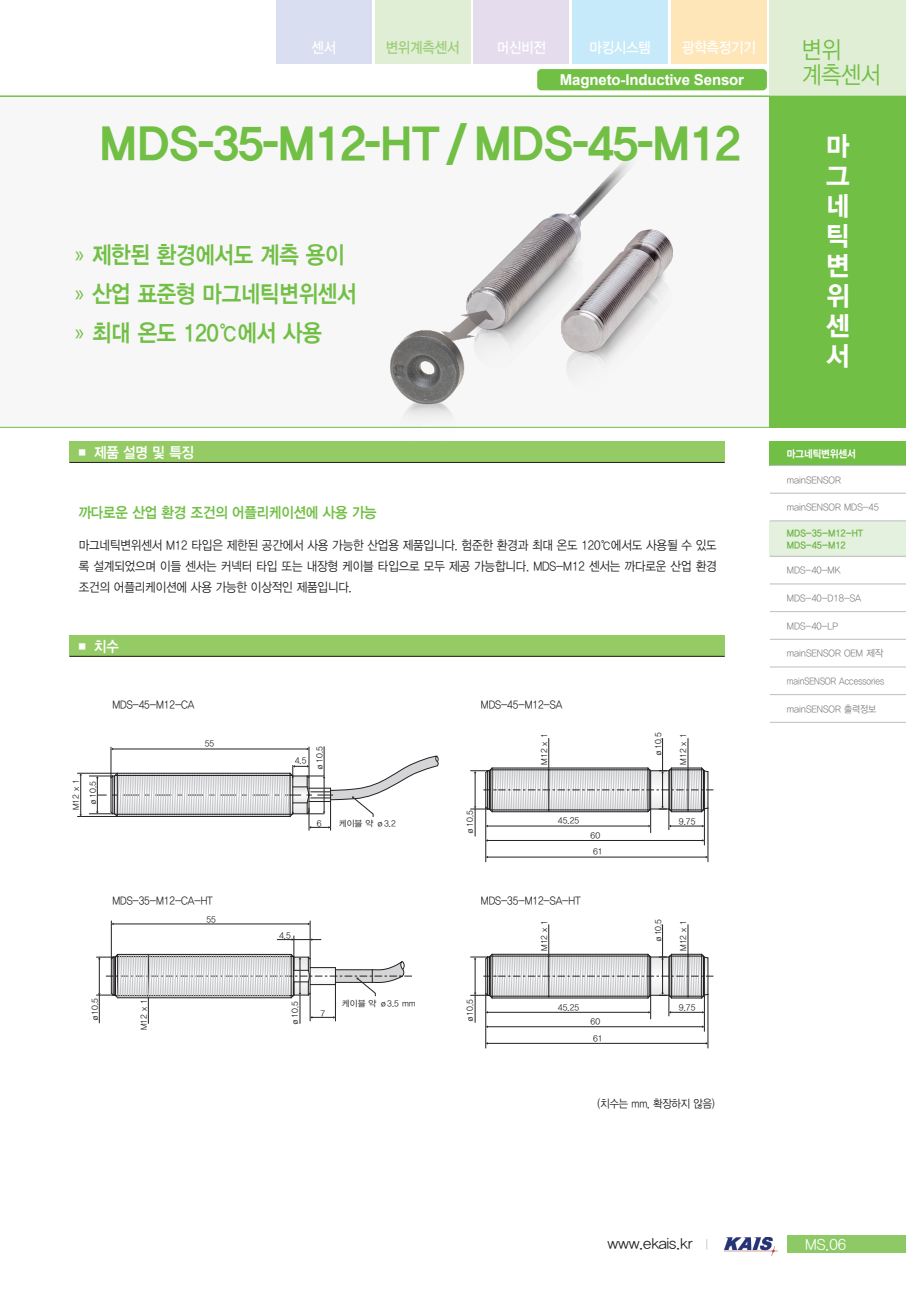
<style>
.page{position:relative;width:906px;height:1289px;background:#fff}
.page>*{position:absolute;margin:0;border:0;box-sizing:border-box;transform-origin:0 0}
.t1{font:45px "YDVYGO35";letter-spacing:-.01em;color:#71bf44}
.t2{font:27px/30px "YDVYGO35";color:#fff;text-align:justify;scale:.95 1}
.t3{font:24px "YDVYGO34";letter-spacing:-.01em;color:#71bf44;scale:.88 1}
.t4{font:24px/25.5px "YDVYGO32";letter-spacing:-.01em;color:#71bf44;scale:.9 1}
.t5{font:700 15px "Arial";letter-spacing:-.01em;color:#fff}
.inno_style{font:15px "YDVYGO34";letter-spacing:-.01em;color:#71bf44;scale:.9 1}
.t6{font:15px "YDVYGO33";letter-spacing:-.01em;color:#fff;scale:.9 1}
.t7{font:15px "YDVYGO32";letter-spacing:-.01em;color:#231f20}
.t8{font:15px "YDVYGO34";letter-spacing:-.01em;color:#fff}
.t9{font:15px "YDVYGO33";letter-spacing:-.01em;color:#9cce77;scale:.9 1}
.t10{font:15px "YDVYGO32";color:#fff}
.inno_style-2{font:12.75px/21px "YDVYGO32";letter-spacing:-.01em;color:#231f20;text-align:justify;scale:.9 1}
.inno_style-3{font:11.25px "YDVYGO32";letter-spacing:-.01em;color:#231f20;scale:.9 1}
.t11{font:10.5px "YDVYGO35";letter-spacing:-.01em;color:#fff;scale:.9 1}
.t12{font:9.75px "YDVYGO32";color:#808285;scale:.95 1}
.t13{font:9.75px "YDVYGO34";color:#6eb546;scale:.95 1}
.t14{font:9.75px "YDVYGO32";color:#808285;scale:.87 1}
.t15{font:8.55px "YDVYGO32";color:#231f20}
.s1{font-family:"Myriad Pro"}
.s2{font-family:"YDVYGO31";font-size:12px;color:#939598}
</style>
<div class="page">
<div style="left:0;top:97px;width:770px;height:330px;background:#f7f7f8"></div>
<img style="left:725px;top:1237px;width:52px;height:18px">
<svg style="left:787px;top:1236px;width:1px;height:14px"></svg>
<div style="left:770px;top:0;width:136px;height:96px;background:#dfeed4"></div>
<div style="left:788px;top:1235px;width:118px;height:17px;background:#8dc964"></div>
<hr style="left:0;top:427px;width:906px;height:1px;background:#71bf44">
<div style="left:572px;top:0;width:96px;height:64px;background:#c6eafa"></div>
<div style="left:375px;top:0;width:95px;height:64px;background:#dfeed4"></div>
<div style="left:473px;top:0;width:96px;height:64px;background:#e5dced"></div>
<div style="left:671px;top:0;width:96px;height:64px;background:#fee6b9"></div>
<div style="left:276px;top:0;width:96px;height:64px;background:#d9def0"></div>
<div style="left:770px;top:96px;width:136px;height:331px;background:#71bf44"></div>
<div style="left:537px;top:69px;width:230px;height:21px;background:#71bf44;border-radius:4px"></div>
<hr style="left:0;top:96px;width:906px;height:1px;background:#71bf44">
<hr style="left:77px;top:773px;width:40px;height:1px;background:#231f20">
<hr style="left:77px;top:816px;width:40px;height:1px;background:#231f20">
<hr style="left:80px;top:775px;width:1px;height:39px;background:#231f20">
<hr style="left:324px;top:746px;width:1px;height:30px;background:#231f20">
<svg style="left:89px;top:747px;width:349px;height:83px"></svg>
<hr style="left:111px;top:920px;width:1px;height:38px;background:#231f20">
<hr style="left:113px;top:923px;width:195px;height:1px;background:#231f20">
<hr style="left:310px;top:920px;width:1px;height:38px;background:#231f20">
<svg style="left:96px;top:936px;width:316px;height:87px"></svg>
<hr style="left:118px;top:954px;width:173px;height:1px;background:#231f20">
<hr style="left:118px;top:997px;width:173px;height:1px;background:#231f20">
<hr style="left:707px;top:994px;width:1px;height:54px;background:#231f20">
<hr style="left:704px;top:995px;width:1px;height:36px;background:#231f20">
<hr style="left:487px;top:1043px;width:219px;height:1px;background:#231f20">
<hr style="left:485px;top:993px;width:1px;height:55px;background:#231f20">
<hr style="left:662px;top:924px;width:1px;height:33px;background:#231f20">
<hr style="left:687px;top:924px;width:1px;height:30px;background:#231f20">
<hr style="left:548px;top:924px;width:1px;height:30px;background:#231f20">
<svg style="left:470px;top:953px;width:243px;height:74px"></svg>
<hr style="left:492px;top:997px;width:156px;height:1px;background:#231f20">
<hr style="left:492px;top:954px;width:156px;height:1px;background:#231f20">
<hr style="left:671px;top:954px;width:30px;height:1px;background:#231f20">
<hr style="left:671px;top:997px;width:30px;height:1px;background:#231f20">
<hr style="left:707px;top:808px;width:1px;height:53px;background:#231f20">
<hr style="left:704px;top:809px;width:1px;height:36px;background:#231f20">
<hr style="left:487px;top:856px;width:219px;height:1px;background:#231f20">
<hr style="left:485px;top:807px;width:1px;height:54px;background:#231f20">
<svg style="left:470px;top:738px;width:243px;height:103px"></svg>
<hr style="left:492px;top:811px;width:156px;height:1px;background:#231f20">
<hr style="left:492px;top:767px;width:156px;height:1px;background:#231f20">
<hr style="left:671px;top:767px;width:30px;height:1px;background:#231f20">
<hr style="left:671px;top:811px;width:30px;height:1px;background:#231f20">
<img style="left:391px;top:160px;width:282px;height:268px">
<div style="left:70px;top:441px;width:654px;height:21px;background:#95cb64"></div>
<hr style="left:70px;top:462px;width:654px;height:1px;background:#231f20">
<div style="left:70px;top:635px;width:654px;height:21px;background:#95cb64"></div>
<hr style="left:70px;top:656px;width:654px;height:1px;background:#231f20">
<div style="left:770px;top:441px;width:136px;height:24px;background:#71bf44"></div>
<div style="left:770px;top:521px;width:136px;height:35px;background:#e4f1de"></div>
<hr style="left:770px;top:520px;width:136px;height:1px;background:#bcbdc0">
<hr style="left:770px;top:556px;width:136px;height:1px;background:#bcbdc0">
<hr style="left:770px;top:583px;width:136px;height:1px;background:#bcbdc0">
<hr style="left:770px;top:611px;width:136px;height:1px;background:#bcbdc0">
<hr style="left:770px;top:639px;width:136px;height:1px;background:#bcbdc0">
<hr style="left:770px;top:666px;width:136px;height:1px;background:#bcbdc0">
<hr style="left:770px;top:694px;width:136px;height:1px;background:#bcbdc0">
<hr style="left:770px;top:722px;width:136px;height:1px;background:#bcbdc0">
<hr style="left:770px;top:465px;width:136px;height:1px;background:#bcbdc0">
<hr style="left:770px;top:493px;width:136px;height:1px;background:#bcbdc0">
<p class="t6" style="left:311px;top:37px;width:29px">센서</p>
<p class="t9" style="left:386px;top:37px;width:84px">변위계측센서</p>
<p class="t6" style="left:497px;top:37px;width:56px">머신비전</p>
<p class="t6" style="left:589px;top:37px;width:70px">마킹시스템</p>
<p class="t6" style="left:682px;top:37px;width:84px">광학측정기기</p>
<p class="t5" style="left:560px;top:69px;width:186px">Magneto-Inductive Sensor</p>
<p class="t1" style="left:99px;top:113px;width:642px">MDS-35-M12-HT / MDS-45-M12</p>
<p class="t3" style="left:75px;top:239px;width:308px"><span class="s1">»</span> 제한된 환경에서도 계측 용이</p>
<p class="t3" style="left:75px;top:278px;width:321px"><span class="s1">»</span> 산업 표준형 마그네틱변위센서</p>
<p class="t3" style="left:75px;top:317px;width:282px"><span class="s1">»</span> 최대 온도 120℃에서 사용</p>
<p class="t8" style="left:75px;top:442px;width:120px">■ 제품 설명 및 특징</p>
<p class="inno_style" style="left:79px;top:502px;width:333px">까다로운 산업 환경 조건의 어플리케이션에 사용 가능</p>
<p class="inno_style-2" style="left:79px;top:533px;width:710px">마그네틱변위센서 M12 타입은 제한된 공간에서 사용 가능한 산업용 제품입니다. 험준한 환경과 최대 온도 120℃에서도 사용될 수 있도 록 설계되었으며 이들 센서는 커넥터 타입 또는 내장형 케이블 타입으로 모두 제공 가능합니다. MDS-M12 센서는 까다로운 산업 환경 조건의 어플리케이션에 사용 가능한 이상적인 제품입니다.</p>
<p class="t8" style="left:75px;top:636px;width:45px">■ 치수</p>
<p class="t15" style="left:70px;top:810px;width:33px;rotate:-90deg">M12 x 1</p>
<p class="t15" style="left:87px;top:805px;width:26px;rotate:-90deg">ø10.5</p>
<p class="inno_style-3" style="left:112px;top:697px;width:93px">MDS-45-M12-CA</p>
<p class="t15" style="left:205px;top:738px;width:11px">55</p>
<p class="inno_style-3" style="left:112px;top:893px;width:113px">MDS-35-M12-CA-HT</p>
<p class="t15" style="left:206px;top:914px;width:11px">55</p>
<p class="t15" style="left:89px;top:1022px;width:26px;rotate:-90deg">ø10.5</p>
<p class="t15" style="left:138px;top:1030px;width:33px;rotate:-90deg">M12 x 1</p>
<p class="t15" style="left:295px;top:754px;width:13px">4.5</p>
<p class="t15" style="left:314px;top:771px;width:26px;rotate:-90deg">ø10.5</p>
<p class="t15" style="left:317px;top:817px;width:6px">6</p>
<p class="t15" style="left:339px;top:817px;width:59px">케이블 약 ø3.2</p>
<p class="t15" style="left:279px;top:929px;width:13px">4.5</p>
<p class="t15" style="left:289px;top:1025px;width:26px;rotate:-90deg">ø10.5</p>
<p class="t15" style="left:320px;top:1007px;width:6px">7</p>
<p class="t15" style="left:342px;top:997px;width:75px">케이블 약 ø3.5 mm</p>
<p class="inno_style-3" style="left:481px;top:697px;width:92px">MDS-45-M12-SA</p>
<p class="t15" style="left:538px;top:764px;width:33px;rotate:-90deg">M12 x 1</p>
<p class="t15" style="left:652px;top:757px;width:26px;rotate:-90deg">ø10.5</p>
<p class="t15" style="left:677px;top:764px;width:33px;rotate:-90deg">M12 x 1</p>
<p class="t15" style="left:464px;top:834px;width:26px;rotate:-90deg">ø10.5</p>
<p class="t15" style="left:558px;top:815px;width:23px">45.25</p>
<p class="t15" style="left:679px;top:815px;width:18px">9.75</p>
<p class="t15" style="left:593px;top:846px;width:11px">61</p>
<p class="t15" style="left:590px;top:829px;width:11px">60</p>
<p class="inno_style-3" style="left:481px;top:893px;width:112px">MDS-35-M12-SA-HT</p>
<p class="t15" style="left:538px;top:951px;width:33px;rotate:-90deg">M12 x 1</p>
<p class="t15" style="left:652px;top:943px;width:26px;rotate:-90deg">ø10.5</p>
<p class="t15" style="left:677px;top:951px;width:33px;rotate:-90deg">M12 x 1</p>
<p class="t15" style="left:464px;top:1023px;width:26px;rotate:-90deg">ø10.5</p>
<p class="t15" style="left:558px;top:1001px;width:23px">45.25</p>
<p class="t15" style="left:679px;top:1002px;width:18px">9.75</p>
<p class="t15" style="left:593px;top:1032px;width:11px">61</p>
<p class="t15" style="left:590px;top:1016px;width:11px">60</p>
<p class="inno_style-3" style="left:597px;top:1095px;width:132px">(치수는 mm, 확장하지 않음)</p>
<h3 class="t4" style="left:801px;top:35px;width:89px">변위 계측센서</h3>
<h2 class="t2" style="left:826px;top:129px;width:26px">마 그 네 틱 변 위 센 서</h2>
<p class="t11" style="left:787px;top:447px;width:78px">마그네틱변위센서</p>
<p class="t12" style="left:787px;top:473px;width:58px">mainSENSOR</p>
<p class="t12" style="left:787px;top:501px;width:98px">mainSENSOR MDS-45</p>
<p class="t13" style="left:787px;top:526px;width:82px">MDS-35-M12-HT</p>
<p class="t13" style="left:787px;top:538px;width:64px">MDS-45-M12</p>
<p class="t12" style="left:787px;top:564px;width:58px">MDS-40-MK</p>
<p class="t12" style="left:787px;top:591px;width:80px">MDS-40-D18-SA</p>
<p class="t12" style="left:787px;top:619px;width:55px">MDS-40-LP</p>
<p class="t12" style="left:787px;top:647px;width:103px">mainSENSOR OEM 제작</p>
<p class="t14" style="left:787px;top:674px;width:113px">mainSENSOR Accessories</p>
<p class="t12" style="left:787px;top:702px;width:96px">mainSENSOR 출력정보</p>
<p class="t7" style="left:607px;top:1233px;width:103px">www.ekais.kr <span class="s2">|</span></p>
<p class="t10" style="left:805px;top:1234px;width:43px">MS.06</p>
</div>
